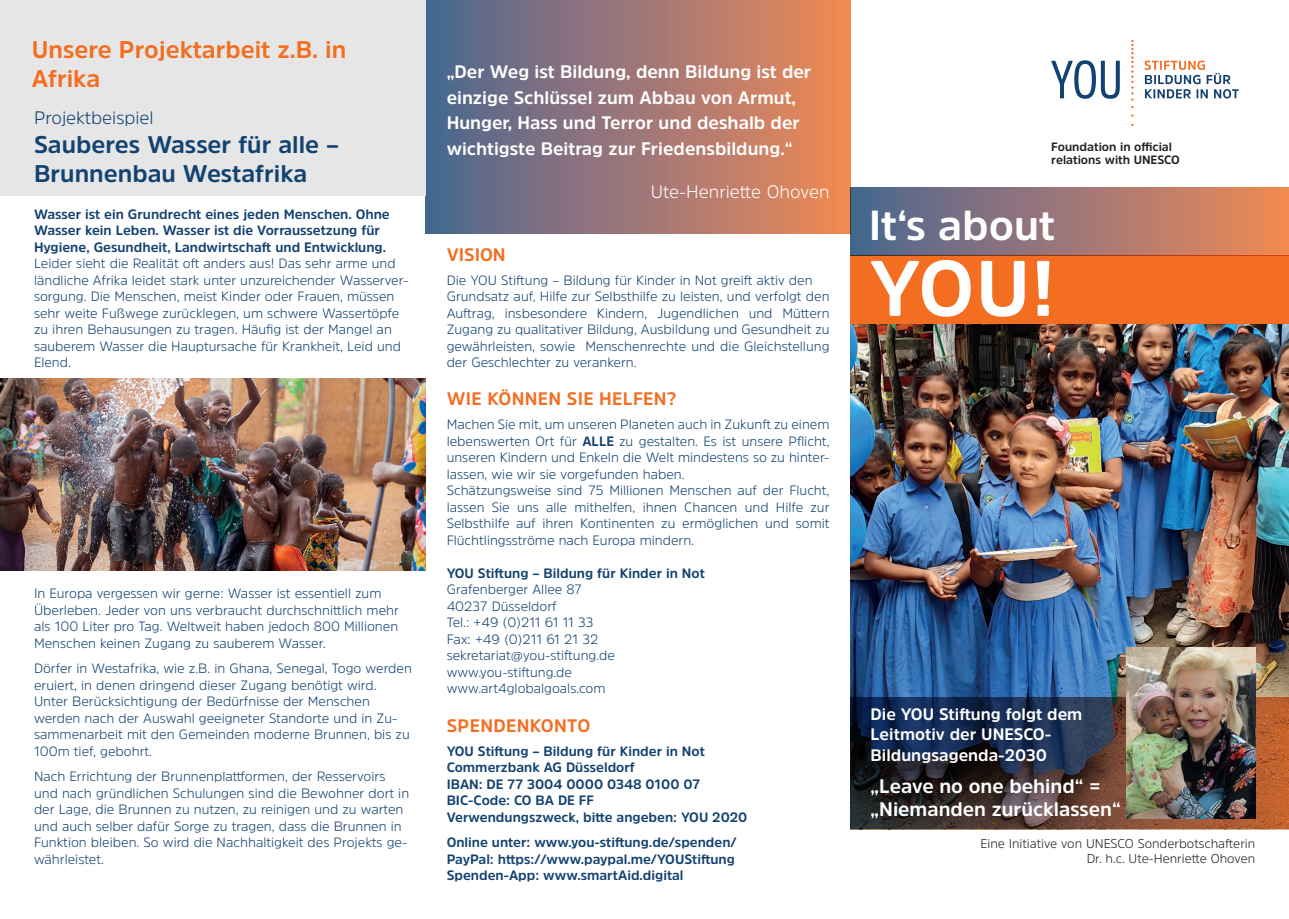
<style>
.page{position:relative;width:1289px;height:919px;background:#fff}
.page>*{position:absolute;margin:0;border:0;box-sizing:border-box;transform-origin:0 0}
.t1{font:700 78px "Amsi Pro";color:#fff}
.t2{font:700 41.7px "Amsi Pro";color:#fff}
.t3{font:700 24px/28.8px "Amsi Pro";color:#124271}
.t4{font:700 24px/28.8px "Amsi Pro";color:#f36e21}
.t5{font:700 19.5px/23.4px "Amsi Pro";color:#fff}
.t6{font:700 18px/25.5px "Amsi Pro";color:#fff}
.t7{font:700 18px "Amsi Pro";letter-spacing:.02em;color:#f36e21}
.t8{font:300 18px "Amsi Pro";color:#fff}
.t9{font:300 18px "Amsi Pro";color:#124271}
.t10{font:700 16.5px/19.8px "Amsi Pro";color:#fff}
.t11{font:300 13.5px/16.5px "Amsi Pro";color:#124271}
.t12{font:700 13.5px/16.5px "Amsi Pro";color:#124271}
.t13{font:300 12.75px/15.3px "Amsi Pro";color:#231f20;text-align:right}
.t14{font:700 12px/13.5px "Amsi Pro";color:#231f20}
.s1{font-weight:700}
</style>
<div class="page">
<div style="left:425px;top:0;width:425px;height:233px;background:linear-gradient(to right,#4a6693,#f28957)"></div>
<img style="left:851px;top:323px;width:437px;height:506px">
<svg style="left:1051px;top:60px;width:68px;height:39px"></svg>
<svg style="left:1144px;top:61px;width:94px;height:37px"></svg>
<svg style="left:1131px;top:40px;width:2px;height:68px"></svg>
<svg style="left:851px;top:697px;width:437px;height:131px;background:#3f343a"></svg>
<div style="left:851px;top:255px;width:437px;height:68px;background:#f36e21"></div>
<div style="left:851px;top:187px;width:437px;height:68px;background:linear-gradient(to right,#4b6693,#f28957)"></div>
<img style="left:1126px;top:647px;width:129px;height:171px">
<div style="left:0;top:0;width:425px;height:196px;background:#e6e6e7"></div>
<img style="left:0;top:378px;width:425px;height:192px">
<h3 class="t4" style="left:32px;top:35px;width:316px">Unsere Projektarbeit z.B. in<br>Afrika</h3>
<h3 class="t9" style="left:34px;top:105px;width:121px">Projektbeispiel</h3>
<h3 class="t3" style="left:34px;top:129px;width:306px">Sauberes Wasser für alle –<br>Brunnenbau Westafrika</h3>
<p class="t12" style="left:34px;top:205px;width:357px">Wasser ist ein Grundrecht eines jeden Menschen. Ohne<br>Wasser kein Leben. Wasser ist die Vorraussetzung für<br>Hygiene, Gesundheit, Landwirtschaft und Entwicklung.</p>
<p class="t11" style="left:34px;top:255px;width:376px">Leider sieht die Realität oft anders aus! Das sehr arme und ländliche Afrika leidet stark unter unzureichender Wasserver&shy;sorgung. Die Menschen, meist Kinder oder Frauen, müssen sehr weite Fußwege zurücklegen, um schwere Wassertöpfe zu ihren Behausungen zu tragen. Häufig ist der Mangel an sauberem Wasser die Hauptursache für Krankheit, Leid und Elend.</p>
<p class="t11" style="left:34px;top:585px;width:366px">In Europa vergessen wir gerne: Wasser ist essentiell zum Überleben. Jeder von uns verbraucht durchschnittlich mehr als 100 Liter pro Tag. Weltweit haben jedoch 800 Millionen Menschen keinen Zugang zu sauberem Wasser.</p>
<p class="t11" style="left:34px;top:660px;width:379px">Dörfer in Westafrika, wie z.B. in Ghana, Senegal, Togo werden eruiert, in denen dringend dieser Zugang benötigt wird.<br>Unter Berücksichtigung der Bedürfnisse der Menschen werden nach der Auswahl geeigneter Standorte und in Zu&shy;sammenarbeit mit den Gemeinden moderne Brunnen, bis zu 100m tief, gebohrt.</p>
<p class="t11" style="left:34px;top:768px;width:377px">Nach Errichtung der Brunnenplattformen, der Resservoirs und nach gründlichen Schulungen sind die Bewohner dort in der Lage, die Brunnen zu nutzen, zu reinigen und zu warten und auch selber dafür Sorge zu tragen, dass die Brunnen in Funktion bleiben. So wird die Nachhaltigkeit des Projekts ge&shy;währleistet.</p>
<h3 class="t6" style="left:446px;top:59px;width:366px">„Der Weg ist Bildung, denn Bildung ist der einzige Schlüssel zum Abbau von Armut, Hunger, Hass und Terror und deshalb der wichtigste Beitrag zur Friedensbildung.“</h3>
<h3 class="t8" style="left:650px;top:179px;width:180px">Ute-Henriette Ohoven</h3>
<h3 class="t7" style="left:446px;top:242px;width:61px">VISION</h3>
<p class="t11" style="left:446px;top:271px;width:384px">Die YOU Stiftung – Bildung für Kinder in Not greift aktiv den Grundsatz auf, Hilfe zur Selbsthilfe zu leisten, und verfolgt den Auftrag, insbesondere Kindern, Jugendlichen und Müttern Zugang zu qualitativer Bildung, Ausbildung und Gesundheit zu gewährleisten, sowie Menschenrechte und die Gleichstellung der Geschlechter zu verankern.</p>
<h3 class="t7" style="left:447px;top:386px;width:231px">WIE KÖNNEN SIE HELFEN?</h3>
<p class="t11" style="left:446px;top:416px;width:384px">Machen Sie mit, um unseren Planeten auch in Zukunft zu einem lebenswerten Ort für <span class="s1">ALLE</span> zu gestalten. Es ist unsere Pflicht, unseren Kindern und Enkeln die Welt mindestens so zu hinter&shy;lassen, wie wir sie vorgefunden haben.<br>Schätzungsweise sind 75 Millionen Menschen auf der Flucht, lassen Sie uns alle mithelfen, ihnen Chancen und Hilfe zur Selbsthilfe auf ihren Kontinenten zu ermöglichen und somit Flüchtlingsströme nach Europa mindern.</p>
<p class="t12" style="left:446px;top:564px;width:260px">YOU Stiftung – Bildung für Kinder in Not</p>
<p class="t11" style="left:446px;top:581px;width:170px">Grafenberger Allee 87<br>40237 Düsseldorf<br>Tel.: +49 (0)211 61 11 33<br>Fax: +49 (0)211 61 21 32 sekretariat@you-stiftung.de www.you-stiftung.de www.art4globalgoals.com</p>
<h3 class="t7" style="left:447px;top:712px;width:145px">SPENDENKONTO</h3>
<p class="t12" style="left:446px;top:742px;width:302px">YOU Stiftung – Bildung für Kinder in Not<br>Commerzbank AG Düsseldorf<br>IBAN: DE 77 3004 0000 0348 0100 07<br>BIC-Code: CO BA DE FF<br>Verwendungszweck, bitte angeben: YOU 2020</p>
<p class="t12" style="left:446px;top:833px;width:291px">Online unter: www.you-stiftung.de/spenden/<br>PayPal: https://www.paypal.me/YOUStiftung<br>Spenden-App: www.smartAid.digital</p>
<p class="t14" style="left:1051px;top:140px;width:130px">Foundation in official relations with UNESCO</p>
<h2 class="t2" style="left:868px;top:196px;width:188px">It‘s about</h2>
<h1 class="t1" style="left:869px;top:235px;width:187px">YOU!</h1>
<p class="t10" style="left:870px;top:704px;width:213px">Die YOU Stiftung folgt dem<br>Leitmotiv der UNESCO-</p>
<p class="t10" style="left:870px;top:745px;width:178px">Bildungsagenda-2030</p>
<h3 class="t5" style="left:870px;top:774px;width:251px">„Leave no one behind“ = „Niemanden zurücklassen“</h3>
<p class="t13" style="left:980px;top:835px;width:276px">Eine Initiative von UNESCO Sonderbotschafterin<br>Dr. h.c. Ute-Henriette Ohoven</p>
</div>
